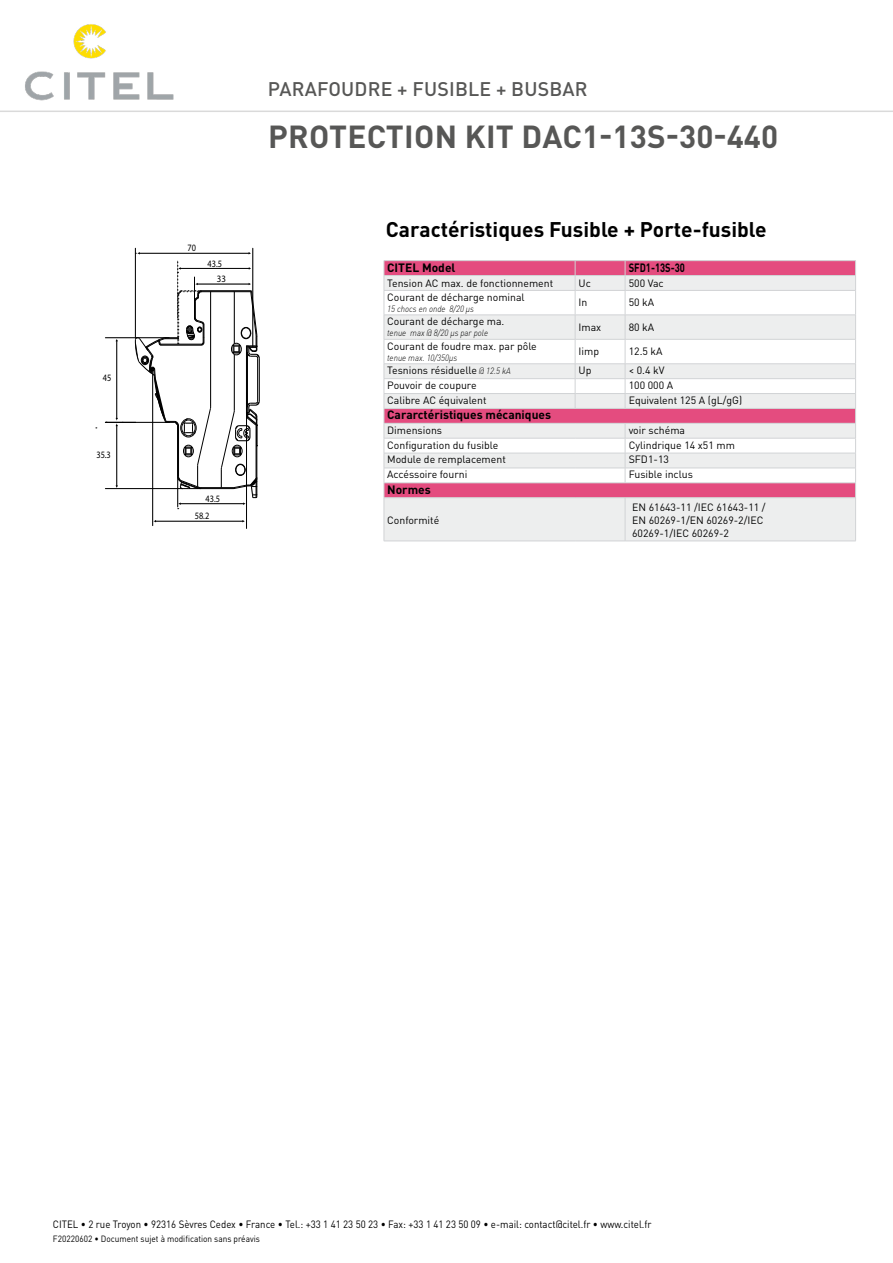
<style>
.page{position:relative;width:893px;height:1263px;background:#fff}
.page>*{position:absolute;margin:0;border:0;box-sizing:border-box;transform-origin:0 0}
.t1{font:700 31.5px "DIN Pro";letter-spacing:.005em;color:#575756}
.t2{font:700 21px "DIN Pro";color:#000}
.t3{font:500 19.5px "DIN Pro";letter-spacing:.01em;color:#575756}
.t4{font:700 12px "DIN Pro";color:#000}
.t5{font:700 12px "DIN Pro";color:#000;scale:.78 1}
.t6{font:10.5px/12.6px "DIN Pro";color:#000}
.t7{font:10.5px "DIN Pro";color:#000;scale:.92 1}
.t8{font:9.9px "Myriad Pro";color:#1d1719;scale:.91 1}
.t9{font:9.75px/17.4px "Myriad Pro";color:#000;scale:.85 1}
.t10{font:9.75px "Myriad Pro";color:#000;scale:.91 1}
.t11{font:italic 300 9px "DIN Pro";color:#000;scale:.9 1}
.t12{font:9px "DIN Pro";color:#000;scale:.92 1}
.s1{font-weight:300;font-style:italic;font-size:9px}
</style>
<div class="page">
<hr style="left:0;top:111px;width:893px;height:1px;background:#dadada">
<img style="left:25px;top:24px;width:149px;height:77px">
<hr style="left:259px;top:358px;width:1px;height:43px;background:#000">
<hr style="left:253px;top:248px;width:1px;height:99px;background:#000">
<hr style="left:135px;top:248px;width:1px;height:89px;background:#000">
<hr style="left:139px;top:253px;width:110px;height:1px;background:#000">
<hr style="left:105px;top:337px;width:64px;height:1px;background:#000">
<hr style="left:117px;top:341px;width:1px;height:77px;background:#000">
<hr style="left:105px;top:488px;width:77px;height:1px;background:#000">
<hr style="left:105px;top:422px;width:31px;height:1px;background:#000">
<hr style="left:117px;top:426px;width:1px;height:60px;background:#000">
<hr style="left:246px;top:393px;width:1px;height:136px;background:#000">
<svg style="left:116px;top:418px;width:7px;height:8px"></svg>
<hr style="left:156px;top:521px;width:87px;height:1px;background:#000">
<hr style="left:152px;top:369px;width:1px;height:157px;background:#000">
<svg style="left:135px;top:261px;width:124px;height:248px"></svg>
<hr style="left:194px;top:277px;width:1px;height:42px;background:#000">
<svg style="left:385px;top:261px;width:470px;height:14px;background:#e34d80"></svg>
<svg style="left:385px;top:276px;width:470px;height:265px;background:#eacfd8"></svg>
<svg style="left:385px;top:291px;width:470px;height:192px"></svg>
<hr style="left:384px;top:275px;width:191px;height:1px;background:#d1d3d5">
<hr style="left:575px;top:275px;width:50px;height:1px;background:#d1d3d5">
<hr style="left:384px;top:290px;width:191px;height:1px;background:#d1d3d5">
<hr style="left:575px;top:290px;width:50px;height:1px;background:#d1d3d5">
<hr style="left:625px;top:290px;width:231px;height:1px;background:#d1d3d5">
<hr style="left:384px;top:315px;width:191px;height:1px;background:#d1d3d5">
<hr style="left:575px;top:315px;width:50px;height:1px;background:#d1d3d5">
<hr style="left:625px;top:315px;width:231px;height:1px;background:#d1d3d5">
<hr style="left:384px;top:339px;width:191px;height:1px;background:#d1d3d5">
<hr style="left:575px;top:339px;width:50px;height:1px;background:#d1d3d5">
<hr style="left:625px;top:339px;width:231px;height:1px;background:#d1d3d5">
<hr style="left:384px;top:363px;width:191px;height:1px;background:#d1d3d5">
<hr style="left:575px;top:363px;width:50px;height:1px;background:#d1d3d5">
<hr style="left:625px;top:363px;width:231px;height:1px;background:#d1d3d5">
<hr style="left:384px;top:378px;width:191px;height:1px;background:#d1d3d5">
<hr style="left:575px;top:378px;width:50px;height:1px;background:#d1d3d5">
<hr style="left:625px;top:378px;width:231px;height:1px;background:#d1d3d5">
<hr style="left:384px;top:393px;width:191px;height:1px;background:#d1d3d5">
<hr style="left:575px;top:393px;width:50px;height:1px;background:#d1d3d5">
<svg style="left:575px;top:261px;width:1px;height:147px"></svg>
<hr style="left:625px;top:393px;width:231px;height:1px;background:#d1d3d5">
<svg style="left:625px;top:261px;width:1px;height:147px"></svg>
<svg style="left:855px;top:261px;width:1px;height:236px"></svg>
<hr style="left:855px;top:498px;width:1px;height:43px;background:#d1d3d5">
<hr style="left:384px;top:438px;width:191px;height:1px;background:#d1d3d5">
<hr style="left:575px;top:438px;width:50px;height:1px;background:#d1d3d5">
<hr style="left:384px;top:453px;width:191px;height:1px;background:#d1d3d5">
<hr style="left:575px;top:453px;width:50px;height:1px;background:#d1d3d5">
<hr style="left:384px;top:468px;width:191px;height:1px;background:#d1d3d5">
<hr style="left:575px;top:468px;width:50px;height:1px;background:#d1d3d5">
<hr style="left:384px;top:260px;width:191px;height:1px;background:#d1d3d5">
<hr style="left:575px;top:260px;width:50px;height:1px;background:#d1d3d5">
<hr style="left:625px;top:260px;width:231px;height:1px;background:#d1d3d5">
<hr style="left:384px;top:497px;width:191px;height:1px;background:#d1d3d5">
<hr style="left:384px;top:498px;width:1px;height:43px;background:#d1d3d5">
<hr style="left:575px;top:497px;width:50px;height:1px;background:#d1d3d5">
<hr style="left:625px;top:275px;width:231px;height:1px;background:#d1d3d5">
<hr style="left:384px;top:408px;width:191px;height:1px;background:#d1d3d5">
<hr style="left:575px;top:408px;width:50px;height:1px;background:#d1d3d5">
<hr style="left:625px;top:408px;width:231px;height:1px;background:#d1d3d5">
<hr style="left:384px;top:423px;width:191px;height:1px;background:#d1d3d5">
<hr style="left:575px;top:423px;width:50px;height:1px;background:#d1d3d5">
<hr style="left:625px;top:423px;width:231px;height:1px;background:#d1d3d5">
<hr style="left:625px;top:438px;width:231px;height:1px;background:#d1d3d5">
<hr style="left:625px;top:453px;width:231px;height:1px;background:#d1d3d5">
<hr style="left:625px;top:468px;width:231px;height:1px;background:#d1d3d5">
<svg style="left:625px;top:424px;width:1px;height:59px"></svg>
<hr style="left:384px;top:483px;width:191px;height:1px;background:#d1d3d5">
<svg style="left:384px;top:261px;width:1px;height:236px"></svg>
<hr style="left:575px;top:483px;width:50px;height:1px;background:#d1d3d5">
<hr style="left:625px;top:483px;width:231px;height:1px;background:#d1d3d5">
<hr style="left:384px;top:541px;width:191px;height:1px;background:#d1d3d5">
<hr style="left:575px;top:541px;width:50px;height:1px;background:#d1d3d5">
<hr style="left:625px;top:497px;width:231px;height:1px;background:#d1d3d5">
<hr style="left:625px;top:498px;width:1px;height:43px;background:#d1d3d5">
<hr style="left:625px;top:541px;width:231px;height:1px;background:#d1d3d5">
<p class="t9" style="left:103px;top:369px;width:12px">45</p>
<p class="t9" style="left:96px;top:446px;width:19px">35.3</p>
<p class="t9" style="left:188px;top:239px;width:12px">70</p>
<p class="t9" style="left:207px;top:254px;width:19px">43.5</p>
<p class="t10" style="left:217px;top:273px;width:11px">33</p>
<p class="t9" style="left:195px;top:490px;width:31px;text-indent:11px">43.5<br>58.2</p>
<h3 class="t3" style="left:268px;top:75px;width:321px">PARAFOUDRE + FUSIBLE + BUSBAR</h3>
<h1 class="t1" style="left:268px;top:116px;width:512px">PROTECTION KIT DAC1-13S-30-440</h1>
<h2 class="t2" style="left:386px;top:215px;width:382px">Caractéristiques Fusible + Porte-fusible</h2>
<p class="t4" style="left:387px;top:260px;width:70px">CITEL Model</p>
<p class="t5" style="left:629px;top:260px;width:73px">SFD1-13S-30</p>
<p class="t6" style="left:387px;top:277px;width:168px">Tension AC max. de fonctionnement</p>
<p class="t6" style="left:578px;top:277px;width:14px">Uc</p>
<p class="t6" style="left:629px;top:277px;width:37px">500 Vac</p>
<p class="t6" style="left:387px;top:290px;width:139px">Courant de décharge nominal</p>
<p class="t11" style="left:387px;top:303px;width:98px">15 chocs en onde 8/20 µs</p>
<p class="t6" style="left:578px;top:296px;width:10px">In</p>
<p class="t6" style="left:629px;top:296px;width:27px">50 kA</p>
<p class="t6" style="left:387px;top:315px;width:119px">Courant de décharge ma.</p>
<p class="t11" style="left:387px;top:327px;width:114px">tenue max @ 8/20 µs par pole</p>
<p class="t6" style="left:387px;top:339px;width:151px">Courant de foudre max. par pôle</p>
<p class="t11" style="left:387px;top:352px;width:79px">tenue max. 10/350µs</p>
<p class="t6" style="left:578px;top:320px;width:24px">Imax</p>
<p class="t6" style="left:629px;top:320px;width:27px">80 kA</p>
<p class="t6" style="left:578px;top:345px;width:22px">Iimp</p>
<p class="t6" style="left:629px;top:345px;width:35px">12.5 kA</p>
<p class="t6" style="left:387px;top:364px;width:125px">Tesnions résiduelle <span class="s1">@ 12.5 kA</span></p>
<p class="t6" style="left:578px;top:364px;width:14px">Up</p>
<p class="t6" style="left:629px;top:364px;width:37px">&lt; 0.4 kV</p>
<p class="t6" style="left:387px;top:378px;width:91px">Pouvoir de coupure</p>
<p class="t6" style="left:629px;top:378px;width:46px">100 000 A</p>
<p class="t6" style="left:387px;top:393px;width:101px">Calibre AC équivalent</p>
<p class="t6" style="left:629px;top:393px;width:115px">Equivalent 125 A (gL/gG)</p>
<p class="t4" style="left:387px;top:407px;width:165px">Cararctéristiques mécaniques</p>
<p class="t6" style="left:387px;top:423px;width:56px">Dimensions</p>
<p class="t6" style="left:629px;top:423px;width:58px">voir schéma</p>
<p class="t6" style="left:387px;top:438px;width:113px">Configuration du fusible</p>
<p class="t6" style="left:629px;top:438px;width:108px">Cylindrique 14 x51 mm</p>
<p class="t6" style="left:387px;top:453px;width:120px">Module de remplacement</p>
<p class="t6" style="left:629px;top:453px;width:42px">SFD1-13</p>
<p class="t6" style="left:387px;top:468px;width:82px">Accéssoire fourni</p>
<p class="t6" style="left:629px;top:468px;width:66px">Fusible inclus</p>
<p class="t4" style="left:387px;top:481px;width:45px">Normes</p>
<p class="t6" style="left:387px;top:514px;width:54px">Conformité</p>
<p class="t6" style="left:632px;top:501px;width:135px">EN 61643-11 /IEC 61643-11 /<br>EN 60269-1/EN 60269-2/IEC<br>60269-1/IEC 60269-2</p>
<p class="t8" style="left:672px;top:507px;width:19px">79.5</p>
<p class="t7" style="left:53px;top:1217px;width:652px">CITEL • 2 rue Troyon • 92316 Sèvres Cedex • France • Tel.: +33 1 41 23 50 23 • Fax: +33 1 41 23 50 09 • e-mail: contact@citel.fr • www.citel.fr</p>
<p class="t12" style="left:53px;top:1232px;width:227px">F20220602 • Document sujet à modification sans préavis</p>
</div>
